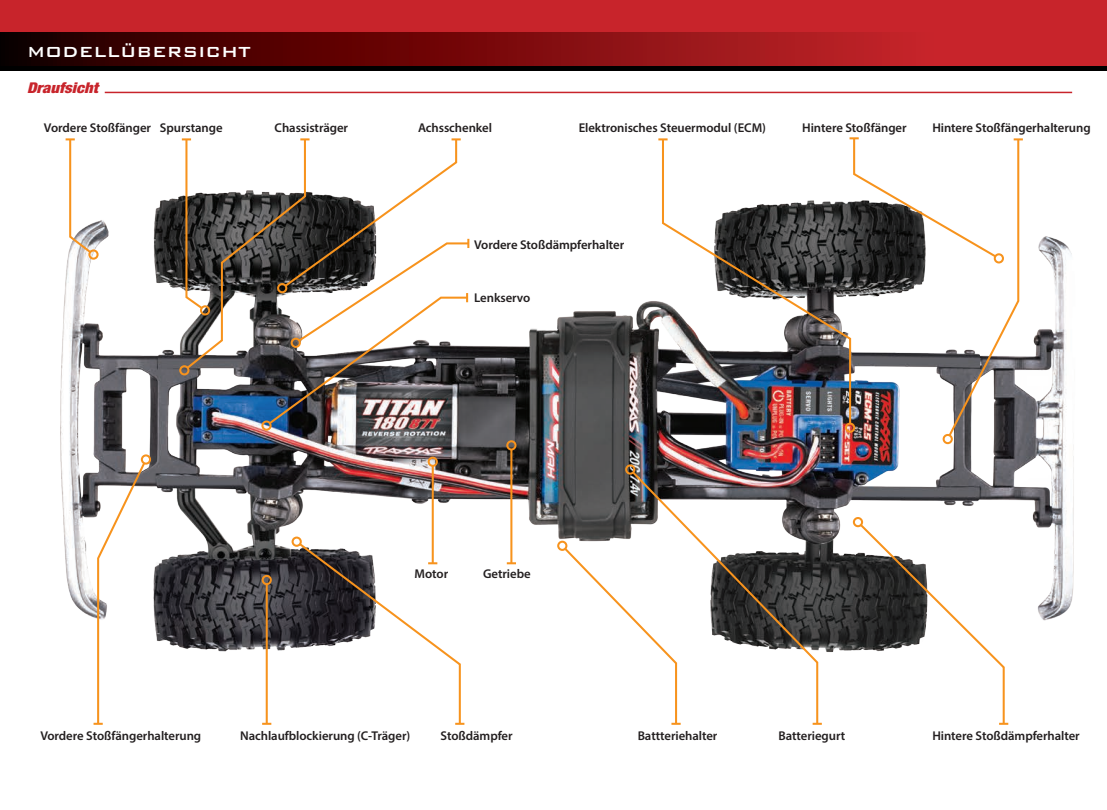
<style>
.page{position:relative;width:1107px;height:810px;background:#fff}
.page>*{position:absolute;margin:0;border:0;box-sizing:border-box;transform-origin:0 0}
.t1{font:500 19.5px "Bank Gothic BT";color:#fff}
.t2{font:italic 900 condensed 14.85px "Helvetica Neue LT Std";color:#c8242b;scale:1.11 1}
.t3{font:600 12.75px "Myriad Pro";letter-spacing:-.005em;color:#231f20}
</style>
<div class="page">
<img style="left:60px;top:91px;width:1014px;height:634px">
<div style="left:0;top:0;width:1107px;height:70px;background:#000"></div>
<div style="left:0;top:0;width:1107px;height:51px;background:#c8242b"></div>
<svg style="left:0;top:32px;width:1107px;height:34px;background:#7f0f12"></svg>
<hr style="left:105px;top:92px;width:967px;height:1px;background:#c8242b">
<div style="left:88px;top:249px;width:11px;height:11px;border:2px solid #f7931d;border-radius:50%"></div>
<svg style="left:66px;top:137px;width:27px;height:118px"></svg>
<div style="left:179px;top:365px;width:10px;height:10px;border:2px solid #f7931d;border-radius:50%"></div>
<svg style="left:661px;top:137px;width:189px;height:289px"></svg>
<div style="left:845px;top:423px;width:10px;height:10px;border:2px solid #f7931d;border-radius:50%"></div>
<svg style="left:658px;top:138px;width:10px;height:2px"></svg>
<div style="left:943px;top:434px;width:10px;height:10px;border:2px solid #f7931d;border-radius:50%"></div>
<svg style="left:850px;top:136px;width:173px;height:302px"></svg>
<svg style="left:630px;top:470px;width:189px;height:255px"></svg>
<div style="left:625px;top:464px;width:10px;height:11px;border:2px solid #f7931d;border-radius:50%"></div>
<svg style="left:813px;top:723px;width:9px;height:2px"></svg>
<div style="left:853px;top:517px;width:10px;height:10px;border:2px solid #f7931d;border-radius:50%"></div>
<svg style="left:858px;top:522px;width:150px;height:203px"></svg>
<div style="left:141px;top:454px;width:10px;height:11px;border:2px solid #f7931d;border-radius:50%"></div>
<svg style="left:94px;top:460px;width:53px;height:265px"></svg>
<hr style="left:432px;top:466px;width:2px;height:97px;background:#f7931d">
<div style="left:428px;top:457px;width:10px;height:10px;border:2px solid #f7931d;border-radius:50%"></div>
<hr style="left:510px;top:449px;width:2px;height:114px;background:#f7931d">
<div style="left:506px;top:440px;width:11px;height:11px;border:2px solid #f7931d;border-radius:50%"></div>
<svg style="left:507px;top:562px;width:9px;height:2px"></svg>
<hr style="left:266px;top:584px;width:2px;height:140px;background:#f7931d">
<div style="left:262px;top:575px;width:10px;height:10px;border:2px solid #f7931d;border-radius:50%"></div>
<svg style="left:262px;top:723px;width:9px;height:2px"></svg>
<div style="left:292px;top:537px;width:10px;height:10px;border:2px solid #f7931d;border-radius:50%"></div>
<svg style="left:297px;top:541px;width:167px;height:184px"></svg>
<div style="left:557px;top:541px;width:10px;height:10px;border:2px solid #f7931d;border-radius:50%"></div>
<svg style="left:562px;top:546px;width:119px;height:179px"></svg>
<div style="left:261px;top:420px;width:11px;height:11px;border:2px solid #f7931d;border-radius:50%"></div>
<svg style="left:182px;top:137px;width:288px;height:289px"></svg>
<p class="t1" style="left:27px;top:42px;width:225px">MODELLÜBERSICHT</p>
<p class="t2" style="left:27px;top:78px;width:65px">Draufsicht</p>
<p class="t3" style="left:160px;top:119px;width:64px">Spurstange</p>
<p class="t3" style="left:275px;top:119px;width:75px">Chassisträger</p>
<p class="t3" style="left:44px;top:119px;width:109px">Vordere Stoßfänger</p>
<p class="t3" style="left:418px;top:119px;width:76px">Achsschenkel</p>
<p class="t3" style="left:579px;top:119px;width:189px">Elektronisches Steuermodul (ECM)</p>
<p class="t3" style="left:802px;top:119px;width:106px">Hintere Stoßfänger</p>
<p class="t3" style="left:932px;top:119px;width:160px">Hintere Stoßfängerhalterung</p>
<p class="t3" style="left:474px;top:236px;width:152px">Vordere Stoßdämpferhalter</p>
<p class="t3" style="left:474px;top:289px;width:58px">Lenkservo</p>
<p class="t3" style="left:414px;top:566px;width:35px">Motor</p>
<p class="t3" style="left:483px;top:566px;width:49px">Getriebe</p>
<p class="t3" style="left:40px;top:728px;width:162px">Vordere Stoßfängerhalterung</p>
<p class="t3" style="left:240px;top:728px;width:172px">Nachlaufblockierung (C-Träger)</p>
<p class="t3" style="left:638px;top:728px;width:81px">Battteriehalter</p>
<p class="t3" style="left:441px;top:728px;width:74px">Stoßdämpfer</p>
<p class="t3" style="left:779px;top:728px;width:68px">Batteriegurt</p>
<p class="t3" style="left:932px;top:728px;width:149px">Hintere Stoßdämpferhalter</p>
</div>
